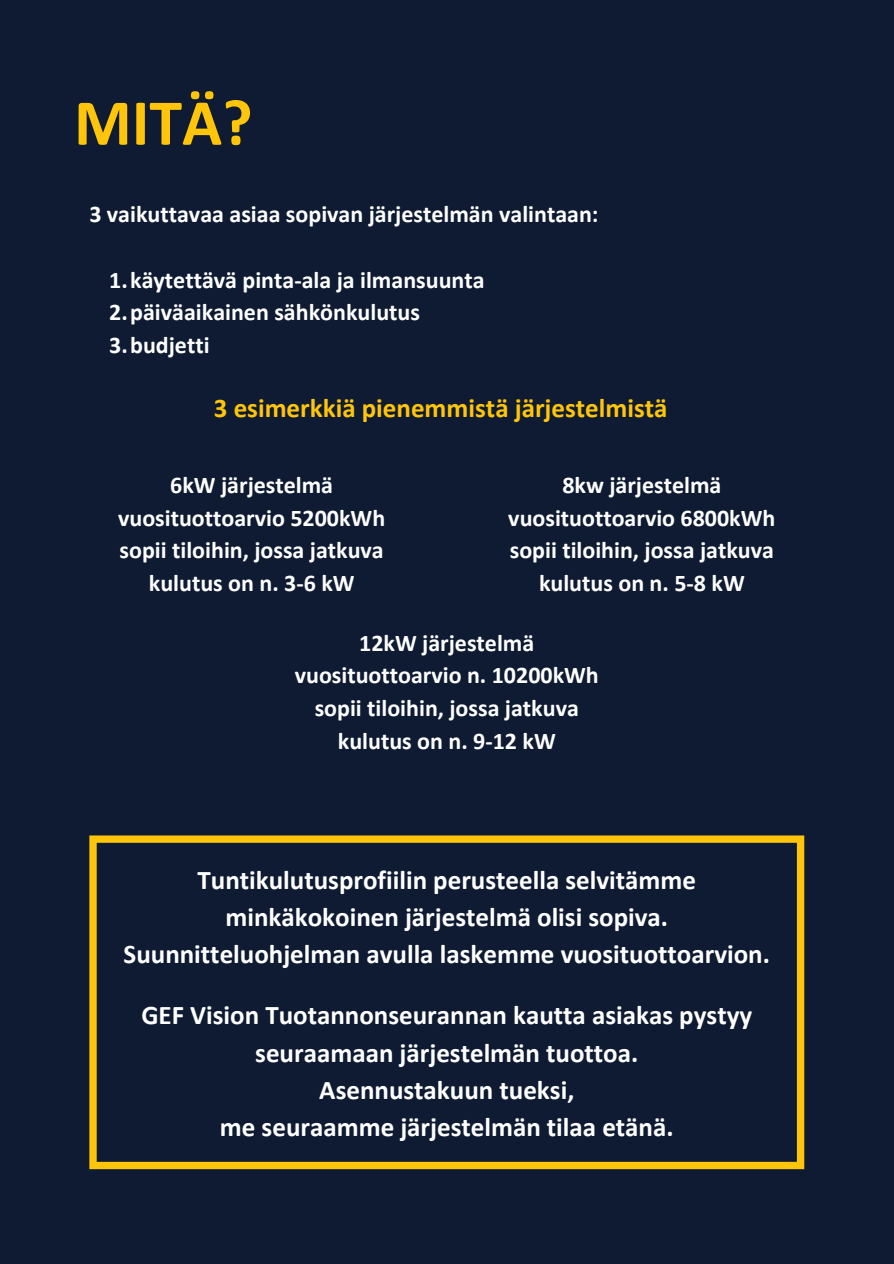
<style>
.page{position:relative;width:894px;height:1264px;background:#fff}
.page>*{position:absolute;margin:0;border:0;box-sizing:border-box;transform-origin:0 0}
.t1{font:700 66px "Calibri";color:#ffc50a}
.t2{font:700 27px/37.2px "Calibri";color:#fff;text-align:center}
.t3{font:700 27px "Calibri";color:#ffc50a}
.t4{font:700 24px/32.7px "Calibri";color:#fff;text-align:center}
</style>
<div class="page">
<div style="left:0;top:0;width:893px;height:1263px;background:#0e1b32"></div>
<svg style="left:89px;top:835px;width:715px;height:334px"></svg>
<h3 class="t1" style="left:74px;top:95px;width:180px">MITÄ?</h3>
<p class="t4" style="left:89px;top:200px;width:510px">3 vaikuttavaa asiaa sopivan järjestelmän valintaan:</p>
<h2 class="t4" style="left:109px;top:265px;width:377px">1.käytettävä pinta-ala ja ilmansuunta</h2>
<h3 class="t4" style="left:109px;top:298px;width:312px">2.päiväaikainen sähkönkulutus</h3>
<h3 class="t4" style="left:109px;top:330px;width:102px">3.budjetti</h3>
<p class="t3" style="left:214px;top:396px;width:455px">3 esimerkkiä pienemmistä järjestelmistä</p>
<h1 class="t4" style="left:118px;top:471px;width:268px">6kW järjestelmä vuosituottoarvio 5200kWh sopii tiloihin, jossa jatkuva kulutus on n. 3-6 kW</h1>
<p class="t4" style="left:508px;top:471px;width:268px">8kw järjestelmä vuosituottoarvio 6800kWh sopii tiloihin, jossa jatkuva kulutus on n. 5-8 kW</p>
<h3 class="t4" style="left:295px;top:628px;width:305px">12kW järjestelmä vuosituottoarvio n. 10200kWh sopii tiloihin, jossa jatkuva kulutus on n. 9-12 kW</h3>
<h2 class="t2" style="left:123px;top:863px;width:647px">Tuntikulutusprofiilin perusteella selvitämme minkäkokoinen järjestelmä olisi sopiva.<br>Suunnitteluohjelman avulla laskemme vuosituottoarvion.</h2>
<p class="t2" style="left:141px;top:999px;width:612px">GEF Vision Tuotannonseurannan kautta asiakas pystyy seuraamaan järjestelmän tuottoa.<br>Asennustakuun tueksi,<br>me seuraamme järjestelmän tilaa etänä.</p>
</div>
